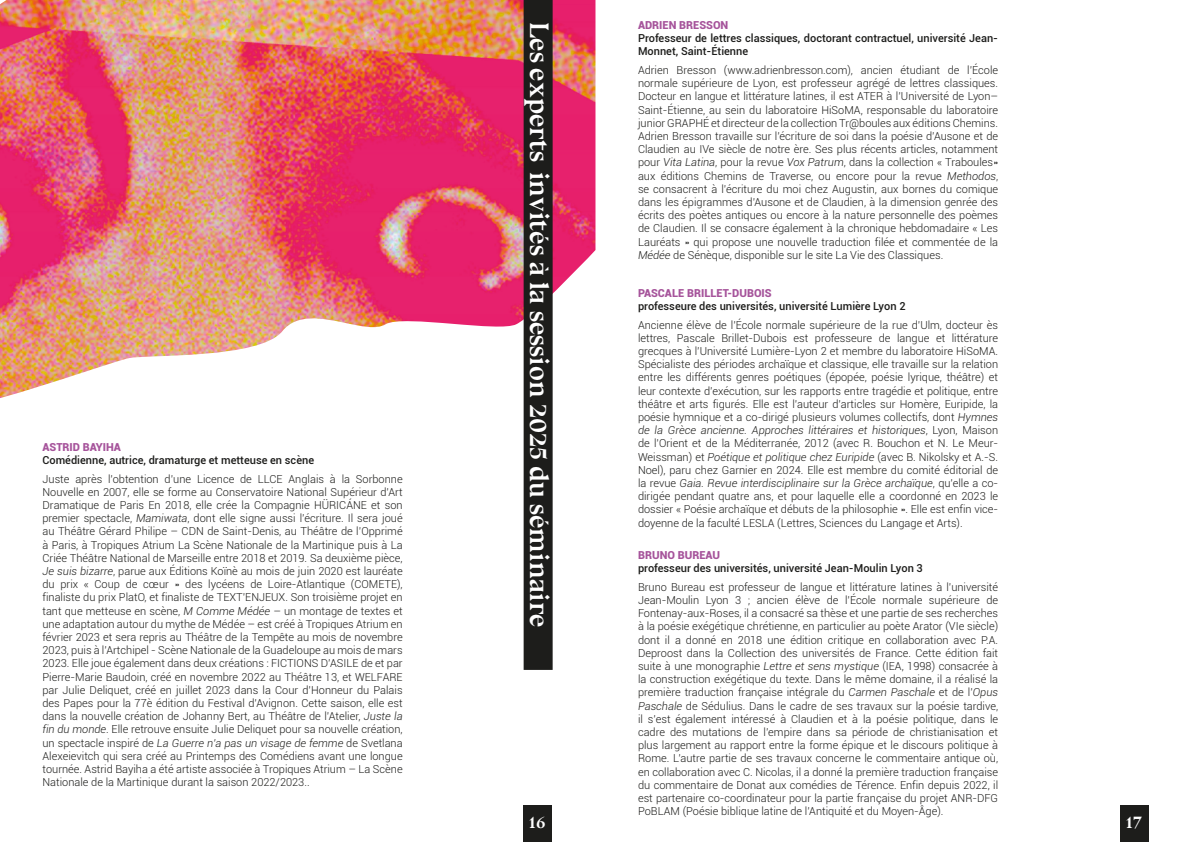
<style>
.page{position:relative;width:1191px;height:842px;background:#fff}
.page>*{position:absolute;margin:0;border:0;box-sizing:border-box;transform-origin:0 0}
.t1{font:700 27px "Bluu Next";color:#fff}
.t2{font:700 19px "Bluu Next";color:#fff}
.t3{font:300 11px/13.2px "Roboto";color:#1d1d1b;text-align:justify}
.t4{font:500 11px/13.2px "Roboto";color:#1d1d1b}
.t5{font:900 11px "Roboto";color:#a6549b}
.s1{font-style:italic}
</style>
<div class="page">
<img style="left:0;top:0;width:595px;height:398px">
<div style="left:523px;top:805px;width:29px;height:37px;background:#1d1d1b"></div>
<div style="left:1119px;top:805px;width:29px;height:37px;background:#1d1d1b"></div>
<div style="left:523px;top:0;width:29px;height:670px;background:#1d1d1b"></div>
<p class="t5" style="left:43px;top:439px;width:80px">ASTRID BAYIHA</p>
<p class="t4" style="left:43px;top:453px;width:273px">Comédienne, autrice, dramaturge et metteuse en scène</p>
<p class="t3" style="left:43px;top:472px;width:362px">Juste après l’obtention d’une Licence de LLCE Anglais à la Sorbonne Nouvelle en 2007, elle se forme au Conservatoire National Supérieur d’Art Dramatique de Paris En 2018, elle crée la Compagnie HÜRICÁNE et son premier spectacle, <span class="s1">Mamiwata</span>, dont elle signe aussi l’écriture. Il sera joué au Théâtre Gérard Philipe – CDN de Saint-Denis, au Théâtre de l’Opprimé à Paris, à Tropiques Atrium La Scène Nationale de la Martinique puis à La Criée Théâtre National de Marseille entre 2018 et 2019. Sa deuxième pièce, <span class="s1">Je suis bizarre</span>, parue aux Éditions Koïnè au mois de juin 2020 est lauréate du prix « Coup de cœur » des lycéens de Loire-Atlantique (COMETE), finaliste du prix PlatO, et finaliste de TEXT’ENJEUX. Son troisième projet en tant que metteuse en scène, <span class="s1">M Comme Médée</span> – un montage de textes et une adaptation autour du mythe de Médée – est créé à Tropiques Atrium en février 2023 et sera repris au Théâtre de la Tempête au mois de novembre 2023, puis à l’Artchipel - Scène Nationale de la Guadeloupe au mois de mars 2023. Elle joue également dans deux créations : FICTIONS D’ASILE de et par Pierre-Marie Baudoin, créé en novembre 2022 au Théâtre 13, et WELFARE par Julie Deliquet, créé en juillet 2023 dans la Cour d’Honneur du Palais des Papes pour la 77è édition du Festival d’Avignon. Cette saison, elle est dans la nouvelle création de Johanny Bert, au Théâtre de l’Atelier, <span class="s1">Juste la fin du monde</span>. Elle retrouve ensuite Julie Deliquet pour sa nouvelle création, un spectacle inspiré de <span class="s1">La Guerre n’a pas un visage de femme</span> de Svetlana Alexeievitch qui sera créé au Printemps des Comédiens avant une longue tournée. Astrid Bayiha a été artiste associée à Tropiques Atrium – La Scène Nationale de la Martinique durant la saison 2022/2023..</p>
<p class="t1" style="left:555px;top:22px;width:607px;rotate:90deg">Les experts invités à la session 2025 du séminaire</p>
<p class="t5" style="left:638px;top:17px;width:92px">ADRIEN BRESSON</p>
<p class="t4" style="left:638px;top:31px;width:361px">Professeur de lettres classiques, doctorant contractuel, université Jean-<br>Monnet, Saint-Étienne</p>
<p class="t3" style="left:638px;top:63px;width:362px">Adrien Bresson (www.adrienbresson.com), ancien étudiant de l’École normale supérieure de Lyon, est professeur agrégé de lettres classiques.<br>Docteur en langue et littérature latines, il est ATER à l’Université de Lyon– Saint-Étienne, au sein du laboratoire HiSoMA, responsable du laboratoire junior GRAPHÉ et directeur de la collection Tr@boules aux éditions Chemins.<br>Adrien Bresson travaille sur l’écriture de soi dans la poésie d’Ausone et de Claudien au IVe siècle de notre ère. Ses plus récents articles, notamment pour <span class="s1">Vita Latina</span>, pour la revue <span class="s1">Vox Patrum</span>, dans la collection « Traboules» aux éditions Chemins de Traverse, ou encore pour la revue <span class="s1">Methodos</span>, se consacrent à l’écriture du moi chez Augustin, aux bornes du comique dans les épigrammes d’Ausone et de Claudien, à la dimension genrée des écrits des poètes antiques ou encore à la nature personnelle des poèmes de Claudien. Il se consacre également à la chronique hebdomadaire « Les Lauréats » qui propose une nouvelle traduction filée et commentée de la <span class="s1">Médée</span> de Sénèque, disponible sur le site La Vie des Classiques.</p>
<p class="t5" style="left:638px;top:285px;width:135px">PASCALE BRILLET-DUBOIS</p>
<p class="t4" style="left:638px;top:299px;width:269px">professeure des universités, université Lumière Lyon 2</p>
<p class="t3" style="left:638px;top:318px;width:362px">Ancienne élève de l’École normale supérieure de la rue d’Ulm, docteur ès lettres, Pascale Brillet-Dubois est professeure de langue et littérature grecques à l’Université Lumière-Lyon 2 et membre du laboratoire HiSoMA.<br>Spécialiste des périodes archaïque et classique, elle travaille sur la relation entre les différents genres poétiques (épopée, poésie lyrique, théâtre) et leur contexte d’exécution, sur les rapports entre tragédie et politique, entre théâtre et arts figurés. Elle est l’auteur d’articles sur Homère, Euripide, la poésie hymnique et a co-dirigé plusieurs volumes collectifs, dont <span class="s1">Hymnes de la Grèce ancienne. Approches littéraires et historiques</span>, Lyon, Maison de l’Orient et de la Méditerranée, 2012 (avec R. Bouchon et N. Le Meur-Weissman) et <span class="s1">Poétique et politique chez Euripide</span> (avec B. Nikolsky et A.-S.<br>Noel), paru chez Garnier en 2024. Elle est membre du comité éditorial de la revue <span class="s1">Gaia. Revue interdisciplinaire sur la Grèce archaïque</span>, qu’elle a co&shy;dirigée pendant quatre ans, et pour laquelle elle a coordonné en 2023 le dossier « Poésie archaïque et débuts de la philosophie ». Elle est enfin vice&shy;doyenne de la faculté LESLA (Lettres, Sciences du Langage et Arts).</p>
<p class="t5" style="left:638px;top:547px;width:84px">BRUNO BUREAU</p>
<p class="t4" style="left:638px;top:561px;width:286px">professeur des universités, université Jean-Moulin Lyon 3</p>
<p class="t3" style="left:638px;top:580px;width:362px">Bruno Bureau est professeur de langue et littérature latines à l’université Jean-Moulin Lyon 3 ; ancien élève de l’École normale supérieure de Fontenay-aux-Roses, il a consacré sa thèse et une partie de ses recherches à la poésie exégétique chrétienne, en particulier au poète Arator (VIe siècle) dont il a donné en 2018 une édition critique en collaboration avec P.A.<br>Deproost dans la Collection des universités de France. Cette édition fait suite à une monographie <span class="s1">Lettre et sens mystique</span> (IEA, 1998) consacrée à la construction exégétique du texte. Dans le même domaine, il a réalisé la première traduction française intégrale du <span class="s1">Carmen Paschale</span> et de l’<span class="s1">Opus Paschale</span> de Sédulius. Dans le cadre de ses travaux sur la poésie tardive, il s’est également intéressé à Claudien et à la poésie politique, dans le cadre des mutations de l’empire dans sa période de christianisation et plus largement au rapport entre la forme épique et le discours politique à Rome. L’autre partie de ses travaux concerne le commentaire antique où, en collaboration avec C. Nicolas, il a donné la première traduction française du commentaire de Donat aux comédies de Térence. Enfin depuis 2022, il est partenaire co-coordinateur pour la partie française du projet ANR-DFG PoBLAM (Poésie biblique latine de l’Antiquité et du Moyen-Âge).</p>
<h2 class="t2" style="left:529px;top:811px;width:18px">16</h2>
<h2 class="t2" style="left:1125px;top:811px;width:18px">17</h2>
</div>
